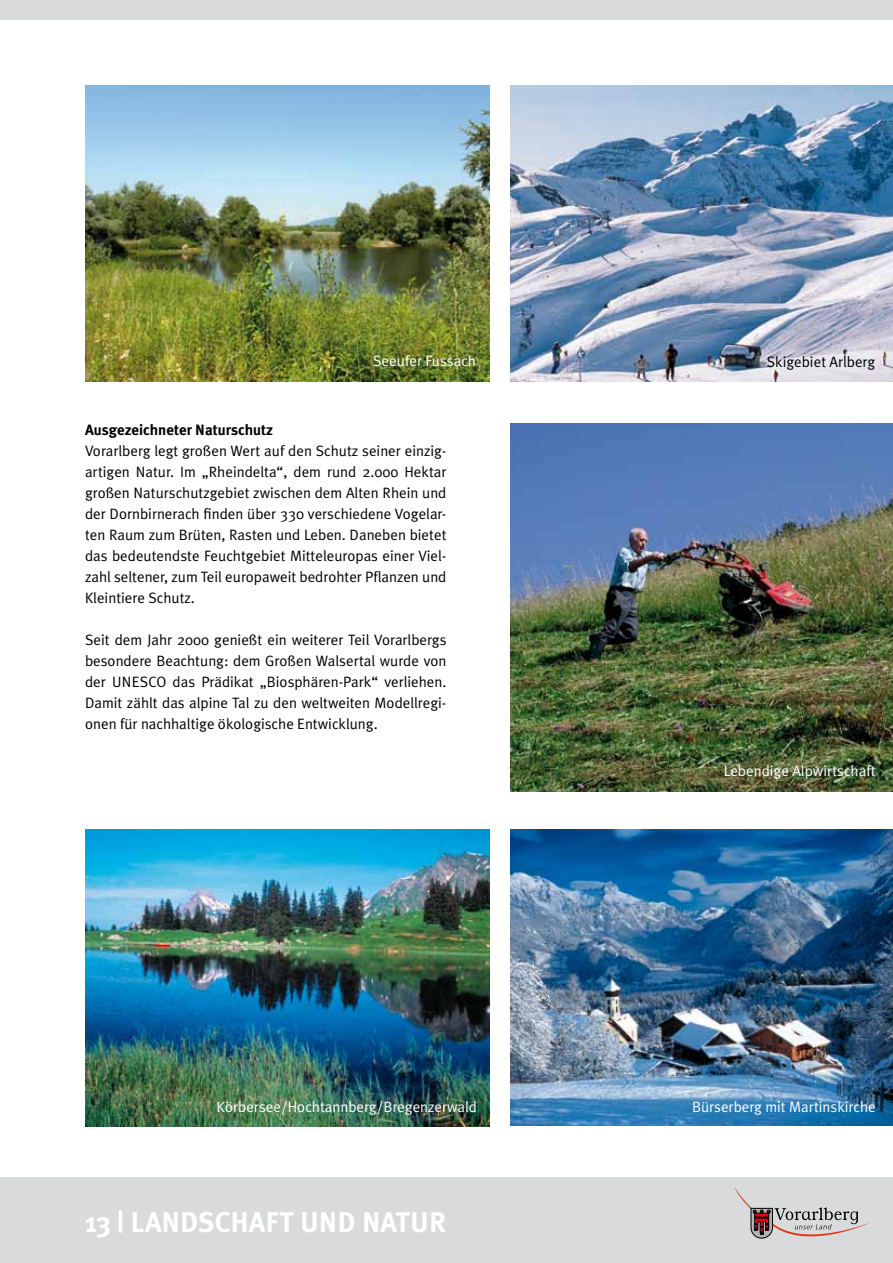
<style>
.page{position:relative;width:893px;height:1263px;background:#fff}
.page>*{position:absolute;margin:0;border:0;box-sizing:border-box;transform-origin:0 0}
.t1{font:700 28.5px "Meta Plus";letter-spacing:.035em;color:#fff}
.t2{font:15px/21px "Meta Plus Normal";color:#000;text-align:justify}
.t3{font:15px "Meta Plus Normal";color:#fff}
.t4{font:700 15px "Meta Plus";color:#000}
</style>
<div class="page">
<div style="left:0;top:1178px;width:893px;height:85px;background:#d9dadb"></div>
<div style="left:0;top:0;width:893px;height:20px;background:#d9dadb"></div>
<img style="left:85px;top:829px;width:404px;height:298px">
<img style="left:510px;top:85px;width:383px;height:296px">
<img style="left:510px;top:423px;width:383px;height:369px">
<img style="left:510px;top:829px;width:383px;height:296px">
<img style="left:85px;top:85px;width:404px;height:296px">
<svg style="left:734px;top:1187px;width:137px;height:51px"></svg>
<p class="t3" style="left:373px;top:352px;width:104px">Seeufer Fussach</p>
<p class="t2" style="left:767px;top:351px;width:110px">Skigebiet Arlberg</p>
<p class="t4" style="left:85px;top:421px;width:189px">Ausgezeichneter N aturschutz</p>
<p class="t2" style="left:85px;top:440px;width:363px">Vorarlberg legt großen Wert auf den Schutz seiner einzig&shy;artigen Natur. Im „Rheindelta“, dem rund 2.000 Hektar großen Naturschutzgebiet zwischen dem Alten Rhein und der Dornbirnerach finden über 330 verschiedene Vogelar&shy;ten Raum zum Brüten, Rasten und Leben. Daneben bietet das bedeutendste Feuchtgebiet Mitteleuropas einer Viel&shy;zahl seltener, zum Teil europaweit bedrohter Pflanzen und Kleintiere Schutz.</p>
<p class="t2" style="left:85px;top:629px;width:363px">Seit dem Jahr 2000 genießt ein weiterer Teil Vorarlbergs besondere Beachtung: dem Großen Walsertal wurde von der UNESCO das Prädikat „Biosphären-Park“ verliehen.<br>Damit zählt das alpine Tal zu den weltweiten Modellregi&shy;onen für nachhaltige ökologische Entwicklung.</p>
<p class="t3" style="left:724px;top:762px;width:153px">Lebendige Alpwirtschaft</p>
<p class="t3" style="left:217px;top:1098px;width:262px">Körbersee/Hochtannberg/Bregenzerwald</p>
<p class="t3" style="left:692px;top:1098px;width:185px">Bürserberg mit Martinskirche</p>
<h1 class="t1" style="left:85px;top:1206px;width:363px">13 | Landschaft und Natur</h1>
</div>
